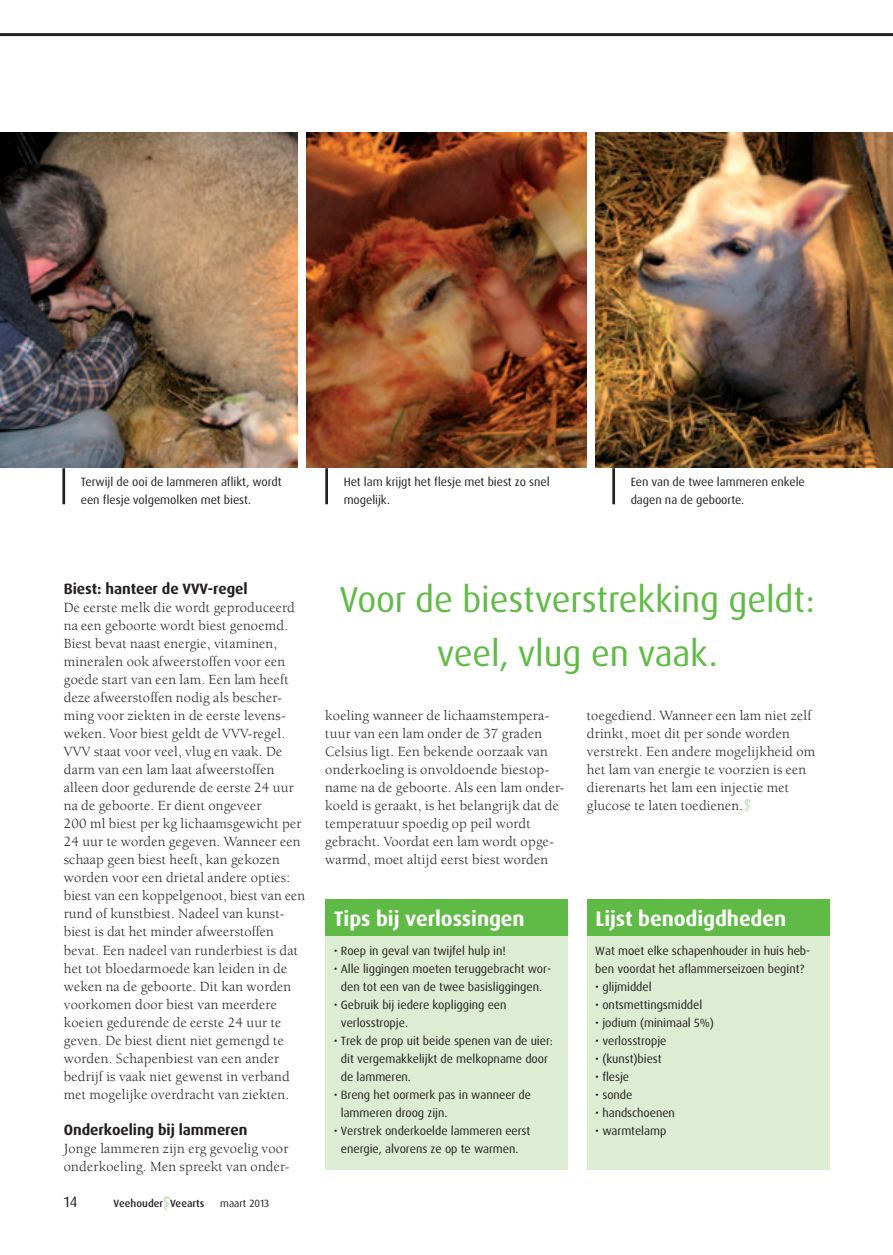
<style>
.page{position:relative;width:893px;height:1255px;background:#fff}
.page>*{position:absolute;margin:0;border:0;box-sizing:border-box;transform-origin:0 0}
.t1{font:36px/54px "Dax OT";letter-spacing:-.005em;color:#60bb46;text-align:center}
.t2{font:700 21px "Dax OT";letter-spacing:-.005em;color:#fff}
.t3{font:700 15px "Dax OT";letter-spacing:-.005em;color:#231f20}
.t4{font:15px "Dax OT";color:#231f20}
.t5{font:14.4px/18px "Berkeley Std";letter-spacing:.015em;color:#231f20}
.t6{font:12px/18px "Dax OT";letter-spacing:-.005em;color:#231f20}
.t7{font:500 10.5px "Dax OT";letter-spacing:.005em;color:#231f20}
.t8{font:10.5px "Dax OT";color:#231f20}
</style>
<div class="page">
<img style="left:0;top:132px;width:298px;height:336px">
<img style="left:595px;top:132px;width:298px;height:336px">
<img style="left:306px;top:132px;width:281px;height:336px">
<div style="left:587px;top:899px;width:242px;height:270px;background:#ddedd4"></div>
<div style="left:325px;top:899px;width:243px;height:270px;background:#ddedd4"></div>
<div style="left:587px;top:899px;width:242px;height:36px;background:#60bb46"></div>
<div style="left:325px;top:899px;width:243px;height:36px;background:#60bb46"></div>
<svg style="left:163px;top:1196px;width:7px;height:14px"></svg>
<svg style="left:744px;top:799px;width:7px;height:13px"></svg>
<hr style="left:0;top:33px;width:893px;height:3px;background:#231f20">
<hr style="left:62px;top:468px;width:3px;height:36px;background:#231f20">
<hr style="left:325px;top:468px;width:3px;height:36px;background:#231f20">
<hr style="left:612px;top:468px;width:3px;height:36px;background:#231f20">
<p class="t6" style="left:81px;top:473px;width:202px">Terwijl de ooi de lammeren aflikt, wordt een flesje volgemolken met biest.</p>
<p class="t6" style="left:344px;top:473px;width:208px">Het lam krijgt het flesje met biest zo snel mogelijk.</p>
<p class="t6" style="left:631px;top:473px;width:176px">Een van de twee lammeren enkele dagen na de geboorte.</p>
<p class="t3" style="left:64px;top:579px;width:186px">Biest: hanteer de VVV-regel</p>
<p class="t5" style="left:64px;top:599px;width:243px">De eerste melk die wordt geproduceerd na een geboorte wordt biest genoemd.<br>Biest bevat naast energie, vitaminen, mineralen ook afweerstoffen voor een goede start van een lam. Een lam heeft deze afweerstoffen nodig als bescher&shy;ming voor ziekten in de eerste levens&shy;weken. Voor biest geldt de VVV-regel.<br>VVV staat voor veel, vlug en vaak. De darm van een lam laat afweerstoffen alleen door gedurende de eerste 24 uur na de geboorte. Er dient ongeveer<br>200 ml biest per kg lichaamsgewicht per 24 uur te worden gegeven. Wanneer een schaap geen biest heeft, kan gekozen worden voor een drietal andere opties: biest van een koppelgenoot, biest van een rund of kunstbiest. Nadeel van kunst&shy;biest is dat het minder afweerstoffen bevat. Een nadeel van runderbiest is dat het tot bloedarmoede kan leiden in de weken na de geboorte. Dit kan worden voorkomen door biest van meerdere koeien gedurende de eerste 24 uur te geven. De biest dient niet gemengd te worden. Schapenbiest van een ander bedrijf is vaak niet gewenst in verband met mogelijke overdracht van ziekten.</p>
<p class="t3" style="left:64px;top:1119px;width:185px">Onderkoeling bij lammeren</p>
<p class="t5" style="left:64px;top:1139px;width:227px">Jonge lammeren zijn erg gevoelig voor onderkoeling. Men spreekt van onder-</p>
<p class="t4" style="left:64px;top:1191px;width:15px">14</p>
<p class="t7" style="left:114px;top:1196px;width:92px">Veehouder Veearts</p>
<p class="t8" style="left:220px;top:1196px;width:51px">maart 2013</p>
<h1 class="t1" style="left:340px;top:573px;width:477px">Voor de biestverstrekking geldt: veel, vlug en vaak.</h1>
<p class="t5" style="left:325px;top:707px;width:241px">koeling wanneer de lichaamstempera&shy;tuur van een lam onder de 37 graden Celsius ligt. Een bekende oorzaak van onderkoeling is onvoldoende biestop&shy;name na de geboorte. Als een lam onder&shy;koeld is geraakt, is het belangrijk dat de temperatuur spoedig op peil wordt gebracht. Voordat een lam wordt opge&shy;warmd, moet altijd eerst biest worden</p>
<p class="t5" style="left:587px;top:707px;width:230px">toegediend. Wanneer een lam niet zelf drinkt, moet dit per sonde worden verstrekt. Een andere mogelijkheid om het lam van energie te voorzien is een dierenarts het lam een injectie met glucose te laten toedienen.</p>
<h2 class="t2" style="left:334px;top:905px;width:192px">Tips bij verlossingen</h2>
<h2 class="t2" style="left:595px;top:905px;width:192px">Lijst benodigdheden</h2>
<p class="t6" style="left:334px;top:941px;width:173px">• Roep in geval van twijfel hulp in!</p>
<p class="t6" style="left:334px;top:959px;width:219px;text-align:center">• Alle liggingen moeten teruggebracht wor&shy;den tot een van de twee basisliggingen.</p>
<p class="t6" style="left:341px;top:995px;width:167px;text-indent:-7px">• Gebruik bij iedere kopligging een verlosstropje.</p>
<p class="t6" style="left:341px;top:1031px;width:214px;text-indent:-7px">• Trek de prop uit beide spenen van de uier: dit vergemakkelijkt de melkopname door de lammeren.</p>
<p class="t6" style="left:341px;top:1085px;width:192px;text-indent:-7px">• Breng het oormerk pas in wanneer de lammeren droog zijn.</p>
<p class="t6" style="left:334px;top:1121px;width:198px;text-align:center">• Verstrek onderkoelde lammeren eerst energie, alvorens ze op te warmen.</p>
<p class="t6" style="left:595px;top:941px;width:216px">Wat moet elke schapenhouder in huis heb&shy;ben voordat het aflammerseizoen begint?</p>
<p class="t6" style="left:595px;top:977px;width:58px">• glijmiddel</p>
<p class="t6" style="left:595px;top:995px;width:109px">• ontsmettingsmiddel</p>
<p class="t6" style="left:595px;top:1013px;width:120px">• jodium (minimaal 5%)</p>
<p class="t6" style="left:595px;top:1031px;width:73px">• verlosstropje</p>
<p class="t6" style="left:595px;top:1049px;width:68px">• (kunst)biest</p>
<p class="t6" style="left:595px;top:1067px;width:35px">• flesje</p>
<p class="t6" style="left:595px;top:1085px;width:39px">• sonde</p>
<p class="t6" style="left:595px;top:1103px;width:81px">• handschoenen</p>
<p class="t6" style="left:595px;top:1121px;width:73px">• warmtelamp</p>
</div>
